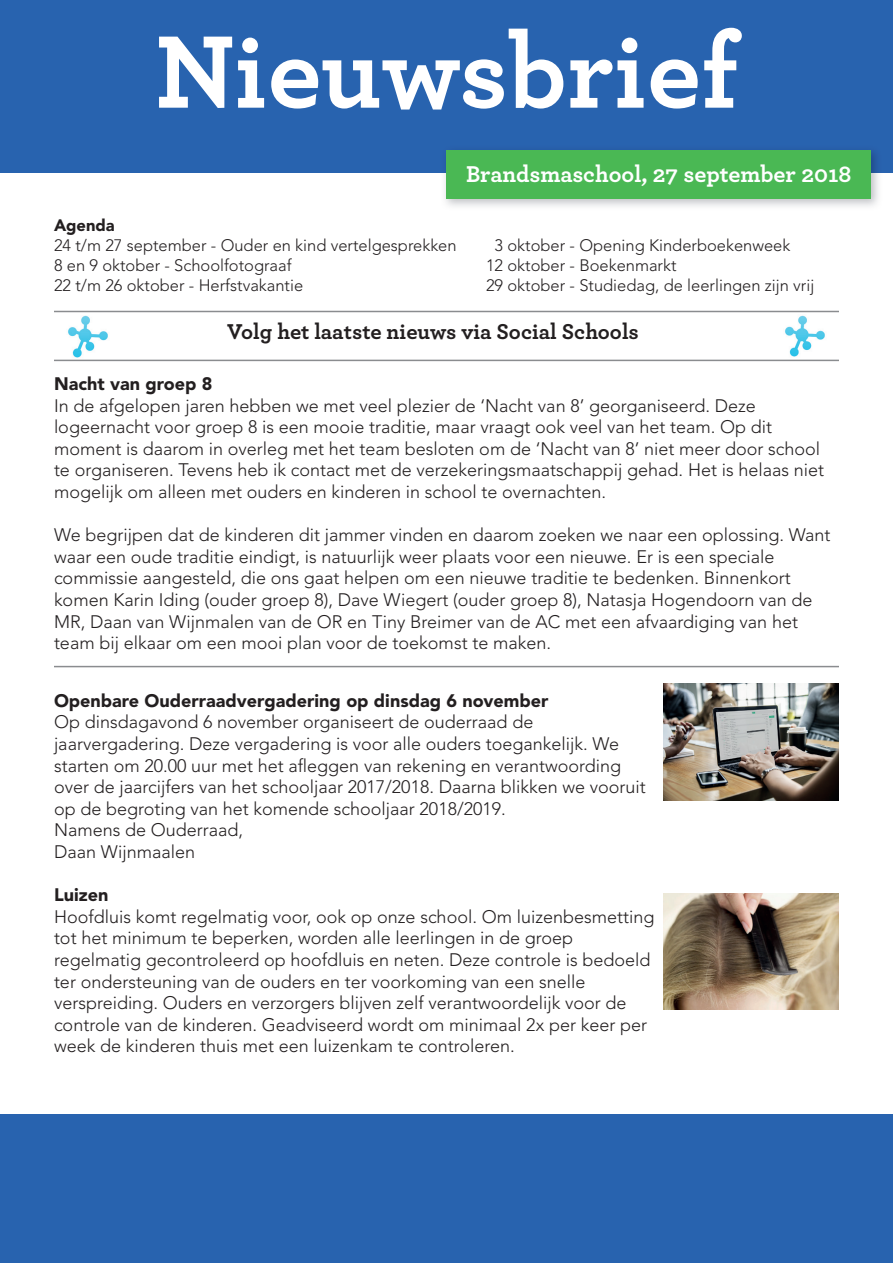
<style>
.page{position:relative;width:893px;height:1263px;background:#2863af}
.page>*{position:absolute;margin:0;border:0;box-sizing:border-box;transform-origin:0 0}
.t1{font:700 108px "Archer Pro";color:#fff}
.t2{font:700 24px "Archer Pro";color:#fff}
.t3{font:700 22.5px "Archer Pro";color:#231f20}
.t4{font:300 18px/21.6px "Avenir LT Std";color:#231f20}
.t5{font:900 18px "Avenir LT Std";color:#231f20}
.t6{font:300 16.5px "Avenir LT Std";color:#231f20}
.t7{font:900 16.5px "Avenir LT Std";color:#231f20}
</style>
<div class="page">
<div style="left:0;top:174px;width:893px;height:940px;background:#fff"></div>
<img style="left:441px;top:151px;width:441px;height:56px">
<div style="left:446px;top:150px;width:425px;height:49px;background:#4ab854"></div>
<img style="left:68px;top:315px;width:40px;height:43px">
<img style="left:785px;top:315px;width:40px;height:42px">
<hr style="left:54px;top:311px;width:785px;height:1px;background:#8a8c8f">
<hr style="left:54px;top:360px;width:785px;height:1px;background:#8a8c8f">
<hr style="left:54px;top:666px;width:785px;height:1px;background:#8a8c8f">
<img style="left:663px;top:684px;width:176px;height:116px">
<img style="left:663px;top:893px;width:176px;height:116px">
<h1 class="t1" style="left:155px;top:-14px;width:584px">Nieuwsbrief</h1>
<h2 class="t2" style="left:466px;top:155px;width:387px">Brandsmaschool, 27 september 2018</h2>
<p class="t7" style="left:54px;top:216px;width:62px">Agenda</p>
<p class="t6" style="left:54px;top:236px;width:404px">24 t/m 27 september - Ouder en kind vertelgesprekken</p>
<p class="t6" style="left:495px;top:236px;width:297px">3 oktober - Opening Kinderboekenweek</p>
<p class="t6" style="left:54px;top:256px;width:239px">8 en 9 oktober - Schoolfotograaf</p>
<p class="t6" style="left:486px;top:256px;width:192px">12 oktober - Boekenmarkt</p>
<p class="t6" style="left:54px;top:275px;width:251px">22 t/m 26 oktober - Herfstvakantie</p>
<p class="t6" style="left:486px;top:275px;width:330px">29 oktober - Studiedag, de leerlingen zijn vrij</p>
<p class="t3" style="left:227px;top:314px;width:413px">Volg het laatste nieuws via Social Schools</p>
<p class="t5" style="left:54px;top:373px;width:160px">Nacht van groep 8</p>
<p class="t4" style="left:54px;top:395px;width:771px">In de afgelopen jaren hebben we met veel plezier de ‘Nacht van 8’ georganiseerd. Deze logeernacht voor groep 8 is een mooie traditie, maar vraagt ook veel van het team. Op dit moment is daarom in overleg met het team besloten om de ‘Nacht van 8’ niet meer door school te organiseren. Tevens heb ik contact met de verzekeringsmaatschappij gehad. Het is helaas niet mogelijk om alleen met ouders en kinderen in school te overnachten.</p>
<p class="t4" style="left:54px;top:524px;width:778px">We begrijpen dat de kinderen dit jammer vinden en daarom zoeken we naar een oplossing. Want waar een oude traditie eindigt, is natuurlijk weer plaats voor een nieuwe. Er is een speciale commissie aangesteld, die ons gaat helpen om een nieuwe traditie te bedenken. Binnenkort komen Karin Iding (ouder groep 8), Dave Wiegert (ouder groep 8), Natasja Hogendoorn van de MR, Daan van Wijnmalen van de OR en Tiny Breimer van de AC met een afvaardiging van het team bij elkaar om een mooi plan voor de toekomst te maken.</p>
<p class="t5" style="left:54px;top:690px;width:496px">Openbare Ouderraadvergadering op dinsdag 6 november</p>
<p class="t4" style="left:54px;top:711px;width:593px">Op dinsdagavond 6 november organiseert de ouderraad de jaarvergadering. Deze vergadering is voor alle ouders toegankelijk. We starten om 20.00 uur met het afleggen van rekening en verantwoording over de jaarcijfers van het schooljaar 2017/2018. Daarna blikken we vooruit op de begroting van het komende schooljaar 2018/2019.<br>Namens de Ouderraad,<br>Daan Wijnmaalen</p>
<p class="t5" style="left:54px;top:884px;width:56px">Luizen</p>
<p class="t4" style="left:54px;top:906px;width:602px">Hoofdluis komt regelmatig voor, ook op onze school. Om luizenbesmetting tot het minimum te beperken, worden alle leerlingen in de groep regelmatig gecontroleerd op hoofdluis en neten. Deze controle is bedoeld ter ondersteuning van de ouders en ter voorkoming van een snelle verspreiding. Ouders en verzorgers blijven zelf verantwoordelijk voor de controle van de kinderen. Geadviseerd wordt om minimaal 2x per keer per week de kinderen thuis met een luizenkam te controleren.</p>
</div>
